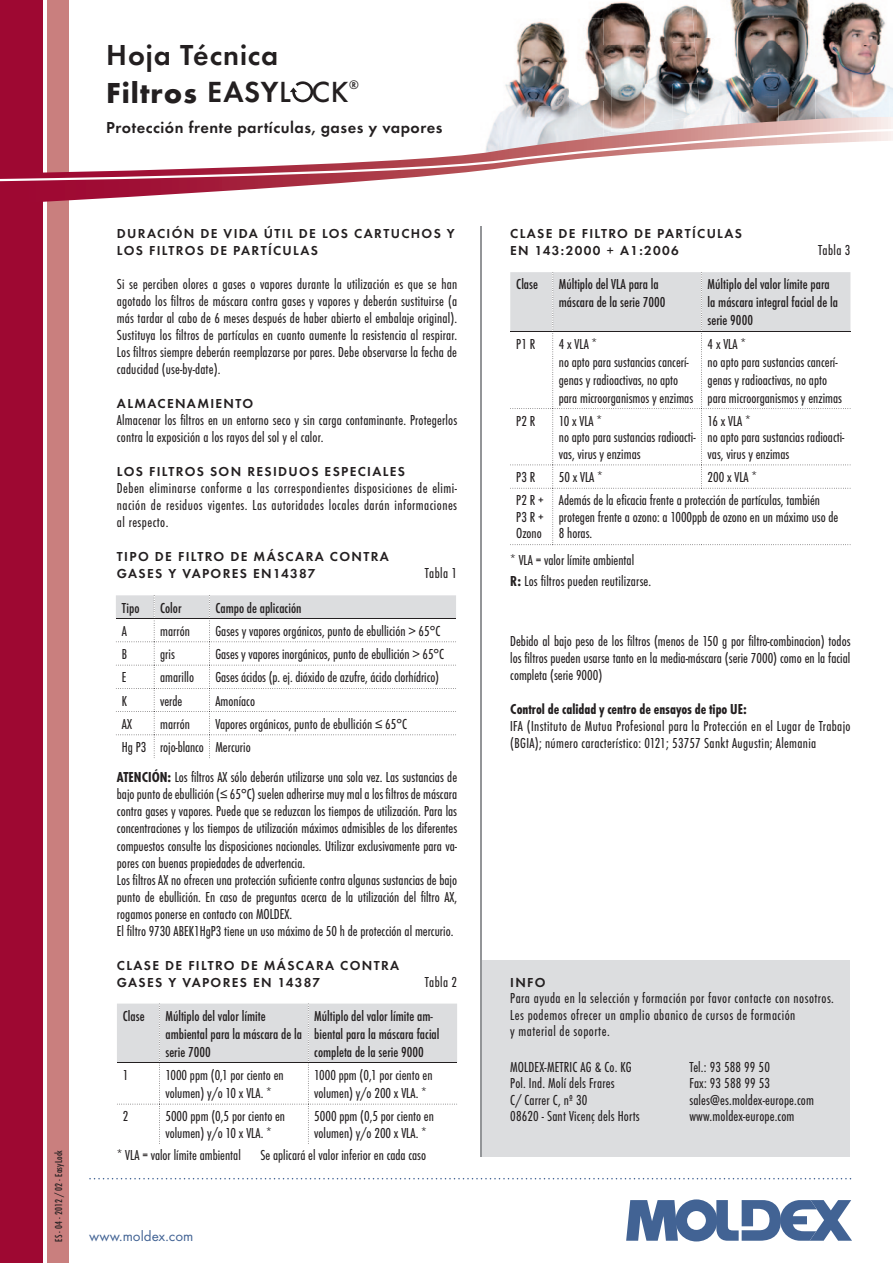
<style>
.page{position:relative;width:893px;height:1263px;background:#fff}
.page>*{position:absolute;margin:0;border:0;box-sizing:border-box;transform-origin:0 0}
.t1{font:700 30px "Futura TCE";letter-spacing:.03em;color:#231f20}
.t2{font:30px "Futura TCE Dem";letter-spacing:.03em;color:#231f20}
.t3{font:16.5px "Futura TCE Dem";letter-spacing:.03em;color:#231f20}
.t4{font:15px/17px "Futura TCE Boo Con";color:#231f20}
.t5{font:15px/18px "Futura TCE Med Con";color:#231f20}
.t6{font:15px/16.5px "Futura TCE Boo Con";letter-spacing:.03em;color:#231f20}
.t7{font:15px/17px "Futura TCE Boo Con";letter-spacing:.02em;color:#231f20}
.t8{font:15px "Futura TCE Bol Con";color:#231f20}
.t9{font:15px "Futura TCE Boo";color:#426394}
.t10{font:13.5px/17px "Futura TCE Dem";letter-spacing:.1em;color:#231f20}
.t11{font:500 12.75px "Futura TCE";color:#231f20}
.t12{font:10.5px "Futura TCE Med Con";letter-spacing:.01em;color:#231f20}
.s1{font-family:"Futura TCE Dem";font-weight:400;font-size:30.15px}
.s2{font-weight:500;font-size:30.15px}
.s3{font-family:"Futura TCE Bol Con"}
</style>
<div class="page">
<img style="left:497px;top:22px;width:38px;height:95px">
<img style="left:590px;top:2px;width:55px;height:44px">
<img style="left:535px;top:21px;width:42px;height:85px">
<img style="left:535px;top:106px;width:42px;height:11px">
<img style="left:603px;top:46px;width:42px;height:44px">
<img style="left:603px;top:90px;width:8px;height:27px">
<img style="left:611px;top:90px;width:34px;height:27px">
<img style="left:577px;top:19px;width:26px;height:98px">
<img style="left:751px;top:0;width:27px;height:98px">
<img style="left:701px;top:116px;width:41px;height:1px">
<img style="left:742px;top:98px;width:36px;height:19px">
<img style="left:778px;top:0;width:111px;height:92px">
<img style="left:778px;top:92px;width:74px;height:25px">
<img style="left:852px;top:92px;width:37px;height:25px">
<img style="left:695px;top:0;width:56px;height:39px">
<img style="left:695px;top:39px;width:56px;height:39px">
<img style="left:698px;top:78px;width:53px;height:38px">
<img style="left:645px;top:5px;width:50px;height:38px">
<img style="left:645px;top:43px;width:53px;height:41px">
<img style="left:645px;top:84px;width:27px;height:33px">
<img style="left:672px;top:84px;width:28px;height:33px">
<div style="left:48px;top:0;width:21px;height:1263px;background:#c97f7e"></div>
<div style="left:0;top:0;width:43px;height:1263px;background:#9e0832"></div>
<svg style="left:0;top:117px;width:893px;height:87px"></svg>
<svg style="left:0;top:128px;width:893px;height:53px"></svg>
<svg style="left:89px;top:1178px;width:762px;height:1px"></svg>
<svg style="left:626px;top:1199px;width:226px;height:42px"></svg>
<div style="left:480px;top:961px;width:370px;height:196px;background:#dcdddf"></div>
<hr style="left:480px;top:226px;width:2px;height:931px;background:#939598">
<svg style="left:116px;top:595px;width:340px;height:163px"></svg>
<svg style="left:117px;top:1003px;width:340px;height:141px"></svg>
<svg style="left:510px;top:272px;width:340px;height:273px"></svg>
<svg style="left:290px;top:81px;width:23px;height:21px"></svg>
<h1 class="t2" style="left:106px;top:37px;width:174px">Hoja Técnica</h1>
<h1 class="t1" style="left:106px;top:74px;width:244px">Filtros <span class="s1">EASY</span><span class="s2">L CK</span></h1>
<p class="t3" style="left:106px;top:117px;width:338px">Protección frente partículas, gases y vapores</p>
<p class="t11" style="left:349px;top:77px;width:11px">®</p>
<p class="t12" style="left:53px;top:1242px;width:93px;rotate:-90deg">ES - 04 - 2012 / 02 - EasyLock</p>
<p class="t10" style="left:117px;top:225px;width:339px">DURACIÓN DE VIDA ÚTIL DE LOS CARTUCHOS Y<br>LOS FILTROS DE PARTÍCULAS</p>
<p class="t4" style="left:117px;top:276px;width:342px;text-align:justify">Si se perciben olores a gases o vapores durante la utilización es que se han agotado los filtros de máscara contra gases y vapores y deberán sustituirse (a más tardar al cabo de 6 meses después de haber abierto el embalaje original).<br>Sustituya los filtros de partículas en cuanto aumente la resistencia al respirar.<br>Los filtros siempre deberán reemplazarse por pares. Debe observarse la fecha de caducidad (use-by-date).</p>
<p class="t10" style="left:117px;top:395px;width:138px">ALMACENAMIENTO</p>
<p class="t4" style="left:117px;top:412px;width:342px">Almacenar los filtros en un entorno seco y sin carga contaminante. Protegerlos contra la exposición a los rayos del sol y el calor.</p>
<p class="t10" style="left:117px;top:463px;width:290px">LOS FILTROS SON RESIDUOS ESPECIALES</p>
<p class="t4" style="left:117px;top:480px;width:342px;text-align:justify">Deben eliminarse conforme a las correspondientes disposiciones de elimi&shy;nación de residuos vigentes. Las autoridades locales darán informaciones al respecto.</p>
<p class="t10" style="left:117px;top:548px;width:273px">TIPO DE FILTRO DE MÁSCARA CONTRA<br>GASES Y VAPORES EN14387</p>
<p class="t4" style="left:425px;top:565px;width:34px">Tabla 1</p>
<p class="t5" style="left:122px;top:599px;width:19px">Tipo</p>
<p class="t5" style="left:160px;top:599px;width:23px">Color</p>
<p class="t5" style="left:215px;top:599px;width:88px">Campo de aplicación</p>
<p class="t4" style="left:122px;top:622px;width:7px">A</p>
<p class="t4" style="left:160px;top:622px;width:31px">marrón</p>
<p class="t4" style="left:215px;top:622px;width:226px">Gases y vapores orgánicos, punto de ebullición &gt; 65°C</p>
<p class="t4" style="left:122px;top:646px;width:7px">B</p>
<p class="t4" style="left:160px;top:646px;width:16px">gris</p>
<p class="t4" style="left:215px;top:646px;width:230px">Gases y vapores inorgánicos, punto de ebullición &gt; 65°C</p>
<p class="t4" style="left:122px;top:669px;width:6px">E</p>
<p class="t4" style="left:160px;top:669px;width:35px">amarillo</p>
<p class="t4" style="left:215px;top:669px;width:225px">Gases ácidos (p. ej. dióxido de azufre, ácido clorhídrico)</p>
<p class="t4" style="left:122px;top:692px;width:7px">K</p>
<p class="t4" style="left:160px;top:692px;width:24px">verde</p>
<p class="t4" style="left:215px;top:692px;width:41px">Amoníaco</p>
<p class="t4" style="left:122px;top:715px;width:12px">AX</p>
<p class="t4" style="left:160px;top:715px;width:31px">marrón</p>
<p class="t4" style="left:122px;top:712px;width:287px;line-height:23.2px;text-indent:94px">Vapores orgánicos, punto de ebullición ≤ 65°C<br>Hg P3 rojo-blanco Mercurio</p>
<p class="t4" style="left:117px;top:769px;width:342px"><span class="s3">ATENCIÓN:</span> Los filtros AX sólo deberán utilizarse una sola vez. Las sustancias de bajo punto de ebullición (≤ 65°C) suelen adherirse muy mal a los filtros de máscara contra gases y vapores. Puede que se reduzcan los tiempos de utilización. Para las concentraciones y los tiempos de utilización máximos admisibles de los diferentes compuestos consulte las disposiciones nacionales. Utilizar exclusivamente para va&shy;pores con buenas propiedades de advertencia.<br>Los filtros AX no ofrecen una protección suficiente contra algunas sustancias de bajo punto de ebullición. En caso de preguntas acerca de la utilización del filtro AX, rogamos ponerse en contacto con MOLDEX.<br>El filtro 9730 ABEK1HgP3 tiene un uso máximo de 50 h de protección al mercurio.</p>
<p class="t10" style="left:117px;top:956px;width:284px">CLASE DE FILTRO DE MÁSCARA CONTRA<br>GASES Y VAPORES EN 14387</p>
<p class="t4" style="left:425px;top:973px;width:34px">Tabla 2</p>
<p class="t5" style="left:123px;top:1007px;width:23px">Clase</p>
<p class="t5" style="left:165px;top:1007px;width:138px">Múltiplo del valor límite ambiental para la máscara de la serie 7000</p>
<p class="t5" style="left:314px;top:1007px;width:127px">Múltiplo del valor límite am&shy;biental para la máscara facial completa de la serie 9000</p>
<p class="t4" style="left:123px;top:1067px;width:7px">1</p>
<p class="t4" style="left:165px;top:1066px;width:120px;line-height:18px">1000 ppm (0,1 por ciento en volumen) y/o 10 x VLA. *</p>
<p class="t4" style="left:314px;top:1066px;width:120px;line-height:18px">1000 ppm (0,1 por ciento en volumen) y/o 200 x VLA. *</p>
<p class="t4" style="left:123px;top:1108px;width:7px">2</p>
<p class="t4" style="left:165px;top:1108px;width:121px;line-height:16.5px">5000 ppm (0,5 por ciento en volumen) y/o 10 x VLA. *</p>
<p class="t4" style="left:314px;top:1108px;width:121px;line-height:16.5px">5000 ppm (0,5 por ciento en volumen) y/o 200 x VLA. *</p>
<p class="t4" style="left:117px;top:1147px;width:125px">* VLA = valor límite ambiental</p>
<p class="t4" style="left:260px;top:1147px;width:167px">Se aplicará el valor inferior en cada caso</p>
<p class="t9" style="left:89px;top:1227px;width:106px">www.moldex.com</p>
<p class="t10" style="left:510px;top:225px;width:233px">CLASE DE FILTRO DE PARTÍCULAS<br>EN 143:2000 + A1:2006</p>
<p class="t4" style="left:818px;top:242px;width:34px">Tabla 3</p>
<p class="t5" style="left:516px;top:276px;width:23px">Clase</p>
<p class="t5" style="left:559px;top:276px;width:108px">Múltiplo del VLA para la máscara de la serie 7000</p>
<p class="t5" style="left:708px;top:276px;width:132px">Múltiplo del valor límite para la máscara integral facial de la serie 9000</p>
<p class="t4" style="left:516px;top:335px;width:21px">P1 R</p>
<p class="t4" style="left:559px;top:335px;width:136px;line-height:18px">4 x VLA *<br>no apto para sustancias cancerí&shy;genas y radioactivas, no apto para microorganismos y enzimas</p>
<p class="t4" style="left:708px;top:335px;width:136px;line-height:18px">4 x VLA *<br>no apto para sustancias cancerí&shy;genas y radioactivas, no apto para microorganismos y enzimas</p>
<p class="t4" style="left:516px;top:413px;width:21px">P2 R</p>
<p class="t4" style="left:559px;top:413px;width:138px;line-height:16.5px">10 x VLA *<br>no apto para sustancias radioacti&shy;vas, virus y enzimas</p>
<p class="t4" style="left:708px;top:413px;width:138px;line-height:16.5px">16 x VLA *<br>no apto para sustancias radioacti&shy;vas, virus y enzimas</p>
<p class="t4" style="left:516px;top:469px;width:21px">P3 R</p>
<p class="t4" style="left:559px;top:469px;width:45px">50 x VLA *</p>
<p class="t4" style="left:708px;top:469px;width:51px">200 x VLA *</p>
<p class="t4" style="left:516px;top:492px;width:29px;line-height:16.5px;text-align:justify">P2 R + P3 R + Ozono</p>
<p class="t4" style="left:559px;top:492px;width:281px;line-height:16.5px">Además de la eficacia frente a protección de partículas, también protegen frente a ozono: a 1000ppb de ozono en un máximo uso de<br>8 horas.</p>
<p class="t4" style="left:510px;top:550px;width:143px;line-height:20.7px">* VLA = valor límite ambiental<br><span class="s3">R:</span> Los filtros pueden reutilizarse.</p>
<p class="t4" style="left:510px;top:633px;width:342px;text-align:justify">Debido al bajo peso de los filtros (menos de 150 g por filtro-combinacion) todos los filtros pueden usarse tanto en la media-máscara (serie 7000) como en la facial completa (serie 9000)</p>
<p class="t8" style="left:510px;top:701px;width:238px">Control de calidad y centro de ensayos de tipo UE:</p>
<p class="t7" style="left:510px;top:718px;width:342px">IFA (Instituto de Mutua Profesional para la Protección en el Lugar de Trabajo (BGIA); número característico: 0121; 53757 Sankt Augustin; Alemania</p>
<p class="t10" style="left:510px;top:974px;width:37px">INFO</p>
<p class="t6" style="left:510px;top:990px;width:325px">Para ayuda en la selección y formación por favor contacte con nosotros.<br>Les podemos ofrecer un amplio abanico de cursos de formación<br>y material de soporte.</p>
<p class="t4" style="left:510px;top:1059px;width:131px;line-height:16.5px">MOLDEX-METRIC AG &amp; Co. KG<br>Pol. Ind. Molí dels Frares<br>C/ Carrer C, nº 30<br>08620 - Sant Vicenç dels Horts</p>
<p class="t4" style="left:689px;top:1059px;width:126px;line-height:16.5px">Tel.: 93 588 99 50<br>Fax: 93 588 99 53 sales@es.moldex-europe.com www.moldex-europe.com</p>
</div>
